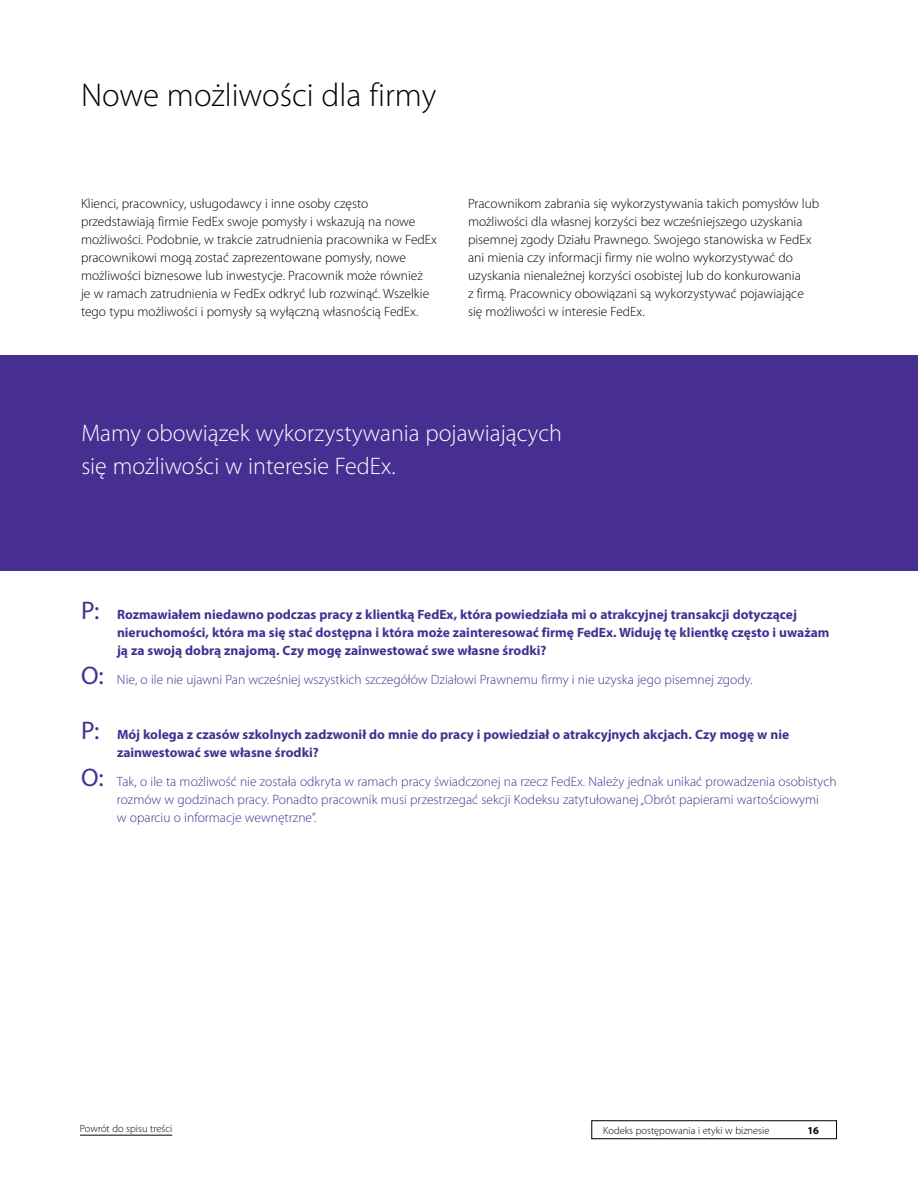
<style>
.page{position:relative;width:918px;height:1188px;background:#fff}
.page>*{position:absolute;margin:0;border:0;box-sizing:border-box;transform-origin:0 0}
.t1{font:300 33px "Myriad Pro";color:#000}
.t2{font:300 24px/33px "Myriad Pro";color:#fff}
.t3{font:300 13.5px/18px "Myriad Pro";color:#000}
.t4{font:700 13.5px/18px "Myriad Pro";color:#472f92}
.t5{font:300 13.5px/18px "Myriad Pro";color:#472f92}
.t6{font:300 10.5px "Myriad Pro";color:#000}
.t7{font:700 10.5px "Myriad Pro";color:#000}
.s1{font-weight:400;font-size:25.5px}
</style>
<div class="page">
<div style="left:592px;top:1121px;width:245px;height:18px;border:1px solid #000"></div>
<hr style="left:80px;top:1135px;width:92px;height:1px;background:#000">
<div style="left:0;top:355px;width:918px;height:216px;background:#472f92"></div>
<h1 class="t1" style="left:81px;top:75px;width:357px">Nowe możliwości dla firmy</h1>
<p class="t3" style="left:81px;top:194px;width:358px">Klienci, pracownicy, usługodawcy i inne osoby często przedstawiają firmie FedEx swoje pomysły i wskazują na nowe możliwości. Podobnie, w trakcie zatrudnienia pracownika w FedEx pracownikowi mogą zostać zaprezentowane pomysły, nowe możliwości biznesowe lub inwestycje. Pracownik może również<br>je w ramach zatrudnienia w FedEx odkryć lub rozwinąć. Wszelkie tego typu możliwości i pomysły są wyłączną własnością FedEx.</p>
<p class="t3" style="left:468px;top:194px;width:353px">Pracownikom zabrania się wykorzystywania takich pomysłów lub możliwości dla własnej korzyści bez wcześniejszego uzyskania pisemnej zgody Działu Prawnego. Swojego stanowiska w FedEx ani mienia czy informacji firmy nie wolno wykorzystywać do uzyskania nienależnej korzyści osobistej lub do konkurowania<br>z firmą. Pracownicy obowiązani są wykorzystywać pojawiające się możliwości w interesie FedEx.</p>
<h2 class="t2" style="left:81px;top:416px;width:482px">Mamy obowiązek wykorzystywania pojawiających się możliwości w interesie FedEx.</h2>
<p class="t4" style="left:117px;top:605px;width:714px;text-indent:-36px"><span class="s1">P:</span> Rozmawiałem niedawno podczas pracy z klientką FedEx, która powiedziała mi o atrakcyjnej transakcji dotyczącej nieruchomości, która ma się stać dostępna i która może zainteresować firmę FedEx. Widuję tę klientkę często i uważam ją za swoją dobrą znajomą. Czy mogę zainwestować swe własne środki?</p>
<p class="t5" style="left:81px;top:670px;width:673px"><span class="s1">O:</span> Nie, o ile nie ujawni Pan wcześniej wszystkich szczegółów Działowi Prawnemu firmy i nie uzyska jego pisemnej zgody.</p>
<p class="t4" style="left:117px;top:725px;width:674px;text-indent:-36px"><span class="s1">P:</span> Mój kolega z czasów szkolnych zadzwonił do mnie do pracy i powiedział o atrakcyjnych akcjach. Czy mogę w nie zainwestować swe własne środki?</p>
<p class="t5" style="left:117px;top:772px;width:721px;text-indent:-36px"><span class="s1">O:</span> Tak, o ile ta możliwość nie została odkryta w ramach pracy świadczonej na rzecz FedEx. Należy jednak unikać prowadzenia osobistych rozmów w godzinach pracy. Ponadto pracownik musi przestrzegać sekcji Kodeksu zatytułowanej „Obrót papierami wartościowymi<br>w oparciu o informacje wewnętrzne”.</p>
<p class="t6" style="left:80px;top:1122px;width:94px">Powrót do spisu treści</p>
<p class="t6" style="left:603px;top:1124px;width:168px">Kodeks postępowania i etyki w biznesie</p>
<p class="t7" style="left:807px;top:1123px;width:13px">16</p>
</div>
